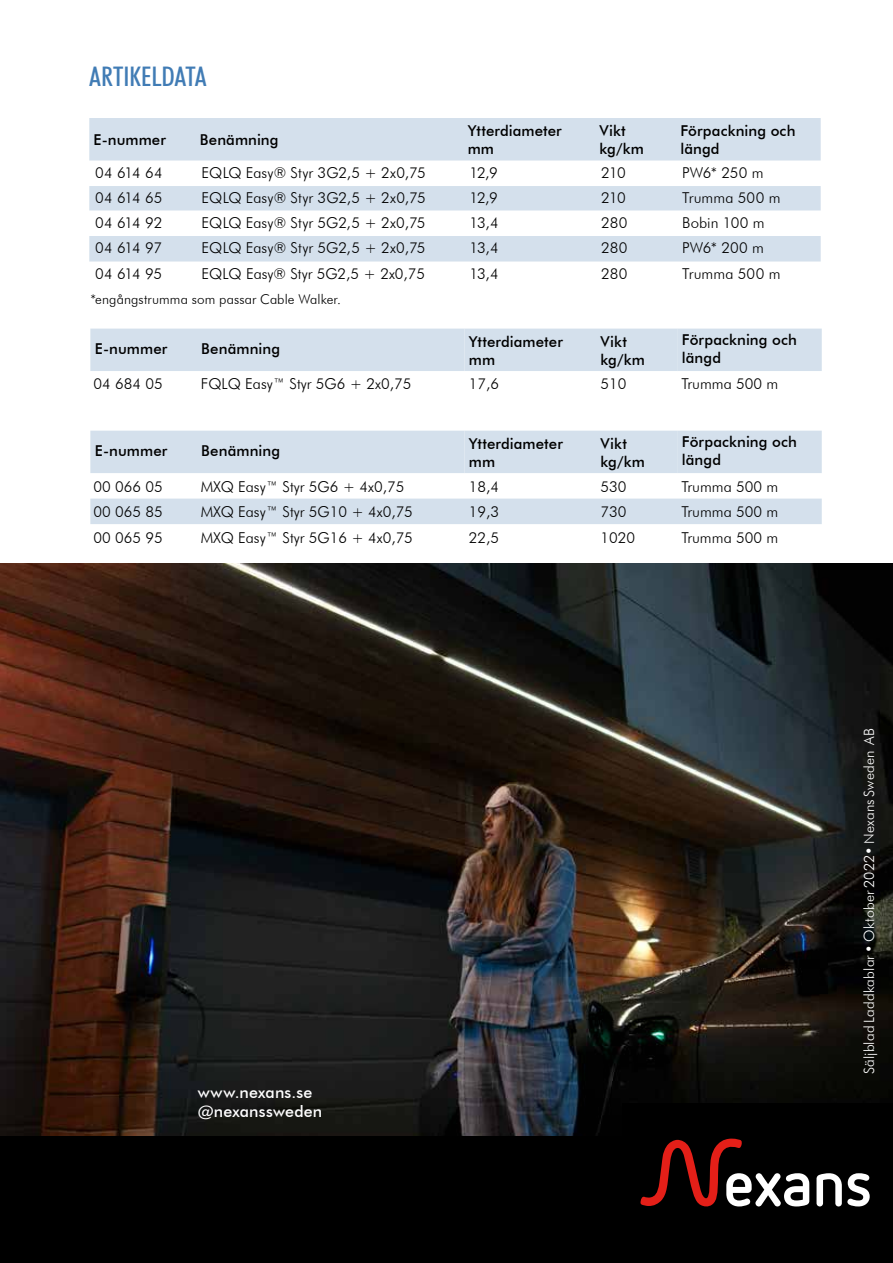
<style>
.page{position:relative;width:893px;height:1263px;background:#fff}
.page>*{position:absolute;margin:0;border:0;box-sizing:border-box;transform-origin:0 0}
.t1{font:500 condensed 27px "Futura BT";color:#417cb5}
.t2{font:500 16.05px/19.2px "Futura BT";letter-spacing:.01em;color:#fff}
.t3{font:300 15px "Futura BT";color:#000}
.t4{font:500 15px/18px "Futura BT";letter-spacing:.005em;color:#000}
.t5{font:300 14.25px "Futura BT";letter-spacing:.015em;color:#fff}
.t6{font:300 13.5px "Futura BT";letter-spacing:.01em;color:#000}
</style>
<div class="page">
<div style="left:90px;top:329px;width:732px;height:42px;background:#d4e0ec"></div>
<svg style="left:90px;top:431px;width:732px;height:93px;fill:#d4e0ec"></svg>
<img style="left:0;top:563px;width:893px;height:573px">
<svg style="left:89px;top:118px;width:732px;height:143px;fill:#d4e0ec"></svg>
<div style="left:0;top:1136px;width:893px;height:127px;background:#000"></div>
<div style="left:622px;top:1103px;width:271px;height:158px;background:#000"></div>
<svg style="left:816px;top:1173px;width:54px;height:33px"></svg>
<svg style="left:640px;top:1138px;width:169px;height:69px"></svg>
<h1 class="t1" style="left:89px;top:60px;width:119px">ARTIKELDATA</h1>
<p class="t4" style="left:94px;top:130px;width:74px">E-nummer</p>
<p class="t4" style="left:200px;top:130px;width:80px">Benämning</p>
<p class="t4" style="left:468px;top:121px;width:96px">Ytterdiameter mm</p>
<p class="t4" style="left:600px;top:121px;width:46px">Vikt kg/km</p>
<p class="t4" style="left:680px;top:121px;width:117px">Förpackning och längd</p>
<p class="t3" style="left:95px;top:163px;width:69px">04 614 64</p>
<p class="t3" style="left:202px;top:163px;width:226px">EQLQ Easy® Styr 3G2,5 + 2x0,75</p>
<p class="t3" style="left:469px;top:163px;width:30px">12,9</p>
<p class="t3" style="left:601px;top:163px;width:26px">210</p>
<p class="t3" style="left:682px;top:163px;width:83px">PW6* 250 m</p>
<p class="t3" style="left:95px;top:189px;width:69px">04 614 65</p>
<p class="t3" style="left:202px;top:189px;width:226px">EQLQ Easy® Styr 3G2,5 + 2x0,75</p>
<p class="t3" style="left:469px;top:189px;width:30px">12,9</p>
<p class="t3" style="left:601px;top:189px;width:26px">210</p>
<p class="t3" style="left:682px;top:189px;width:100px">Trumma 500 m</p>
<p class="t3" style="left:95px;top:213px;width:69px">04 614 92</p>
<p class="t3" style="left:202px;top:213px;width:225px">EQLQ Easy® Styr 5G2,5 + 2x0,75</p>
<p class="t3" style="left:469px;top:213px;width:31px">13,4</p>
<p class="t3" style="left:601px;top:213px;width:28px">280</p>
<p class="t3" style="left:682px;top:213px;width:84px">Bobin 100 m</p>
<p class="t3" style="left:95px;top:239px;width:68px">04 614 97</p>
<p class="t3" style="left:202px;top:239px;width:225px">EQLQ Easy® Styr 5G2,5 + 2x0,75</p>
<p class="t3" style="left:469px;top:239px;width:31px">13,4</p>
<p class="t3" style="left:601px;top:239px;width:28px">280</p>
<p class="t3" style="left:682px;top:239px;width:83px">PW6* 200 m</p>
<p class="t3" style="left:95px;top:264px;width:68px">04 614 95</p>
<p class="t3" style="left:202px;top:264px;width:225px">EQLQ Easy® Styr 5G2,5 + 2x0,75</p>
<p class="t3" style="left:469px;top:264px;width:31px">13,4</p>
<p class="t3" style="left:601px;top:264px;width:28px">280</p>
<p class="t3" style="left:682px;top:264px;width:100px">Trumma 500 m</p>
<p class="t6" style="left:90px;top:291px;width:252px">*engångstrumma som passar Cable Walker.</p>
<p class="t4" style="left:95px;top:340px;width:74px">E-nummer</p>
<p class="t4" style="left:201px;top:340px;width:80px">Benämning</p>
<p class="t4" style="left:469px;top:332px;width:96px">Ytterdiameter mm</p>
<p class="t4" style="left:601px;top:332px;width:46px">Vikt kg/km</p>
<p class="t4" style="left:682px;top:331px;width:117px">Förpackning och längd</p>
<p class="t3" style="left:94px;top:375px;width:71px">04 684 05</p>
<p class="t3" style="left:201px;top:375px;width:212px">FQLQ Easy™ Styr 5G6 + 2x0,75</p>
<p class="t3" style="left:469px;top:375px;width:32px">17,6</p>
<p class="t3" style="left:601px;top:375px;width:27px">510</p>
<p class="t3" style="left:681px;top:375px;width:98px">Trumma 500 m</p>
<p class="t4" style="left:95px;top:442px;width:74px">E-nummer</p>
<p class="t4" style="left:201px;top:442px;width:80px">Benämning</p>
<p class="t4" style="left:469px;top:434px;width:96px">Ytterdiameter mm</p>
<p class="t4" style="left:601px;top:434px;width:46px">Vikt kg/km</p>
<p class="t4" style="left:682px;top:433px;width:117px">Förpackning och längd</p>
<p class="t3" style="left:94px;top:477px;width:71px">00 066 05</p>
<p class="t3" style="left:201px;top:477px;width:205px">MXQ Easy™ Styr 5G6 + 4x0,75</p>
<p class="t3" style="left:469px;top:477px;width:32px">18,4</p>
<p class="t3" style="left:601px;top:477px;width:27px">530</p>
<p class="t3" style="left:681px;top:477px;width:98px">Trumma 500 m</p>
<p class="t3" style="left:94px;top:503px;width:71px">00 065 85</p>
<p class="t3" style="left:201px;top:503px;width:214px">MXQ Easy™ Styr 5G10 + 4x0,75</p>
<p class="t3" style="left:469px;top:503px;width:32px">19,3</p>
<p class="t3" style="left:601px;top:503px;width:27px">730</p>
<p class="t3" style="left:681px;top:503px;width:98px">Trumma 500 m</p>
<p class="t3" style="left:94px;top:528px;width:71px">00 065 95</p>
<p class="t3" style="left:201px;top:528px;width:214px">MXQ Easy™ Styr 5G16 + 4x0,75</p>
<p class="t3" style="left:469px;top:528px;width:32px">22,5</p>
<p class="t3" style="left:601px;top:528px;width:36px">1020</p>
<p class="t3" style="left:681px;top:528px;width:98px">Trumma 500 m</p>
<p class="t2" style="left:198px;top:1083px;width:126px">www.nexans.se @nexanssweden</p>
<p class="t5" style="left:860px;top:1074px;width:347px;rotate:-90deg">Säljblad Laddkablar • Oktober 2022• Nexans Sweden AB</p>
</div>
